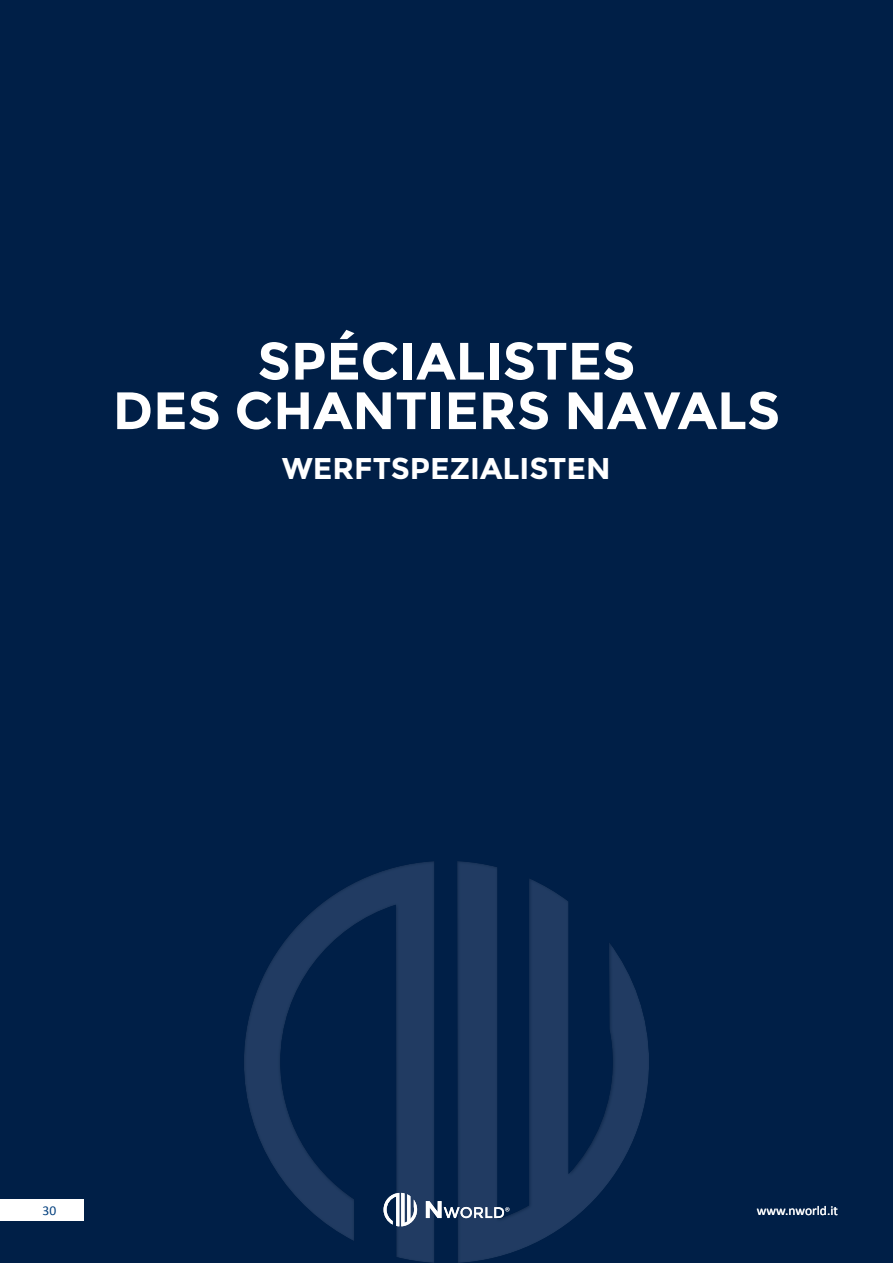
<style>
.page{position:relative;width:893px;height:1263px;background:#001f47}
.page>*{position:absolute;margin:0;border:0;box-sizing:border-box;transform-origin:0 0}
.t1{font:700 52.5px/49.5px "Montserrat";color:#fff;text-align:center}
.t2{font:700 30px "Montserrat";color:#fff}
.t3{font:13.5px "Calibri";color:#fff}
.t4{font:13.5px "Calibri";color:#003e7d}
</style>
<div class="page">
<div style="left:0;top:1199px;width:84px;height:21px;background:#fff"></div>
<div style="left:242px;top:859px;width:408px;height:404px;background:#000;opacity:.6"></div>
<svg style="left:384px;top:1193px;width:33px;height:33px"></svg>
<svg style="left:426px;top:1201px;width:83px;height:17px"></svg>
<p class="t1" style="left:113px;top:336px;width:669px">SPÉCIALISTES<br>DES CHANTIERS NAVALS</p>
<p class="t2" style="left:282px;top:450px;width:330px">WERFTSPEZIALISTEN</p>
<p class="t4" style="left:43px;top:1202px;width:15px">30</p>
<p class="t3" style="left:757px;top:1202px;width:83px">www.nworld.it</p>
</div>
